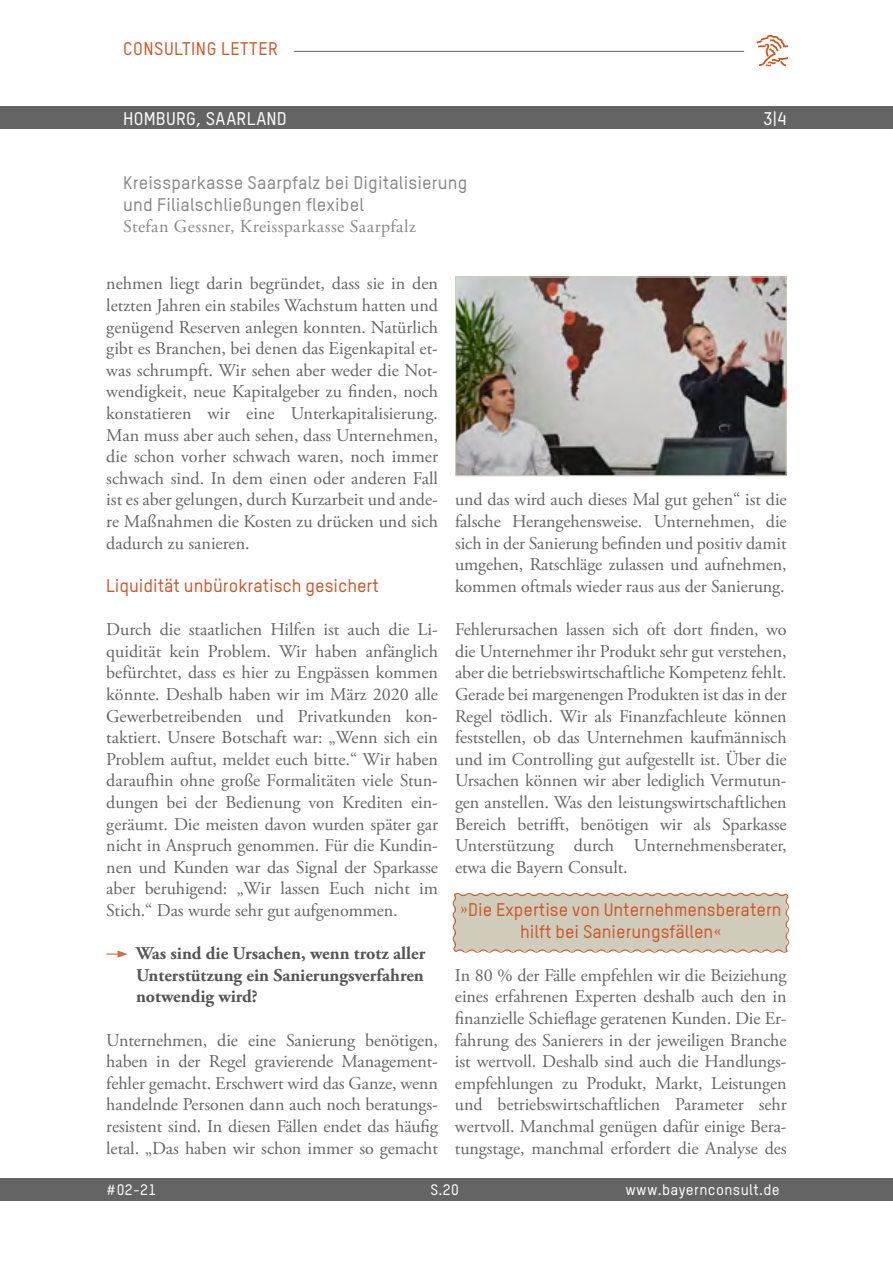
<style>
.page{position:relative;width:893px;height:1263px;background:#fff}
.page>*{position:absolute;margin:0;border:0;box-sizing:border-box;transform-origin:0 0}
.t1{font:18px/21.6px "Adobe Garamond Pro";letter-spacing:-.005em;color:#646464;text-align:justify}
.t2{font:500 18px/21.6px "TSTARPRO";color:#cc5727;text-align:center}
.t3{font:700 18px/21.6px "Adobe Garamond Pro";color:#555;text-align:justify}
.t4{font:500 18px/21.6px "TSTARPRO";letter-spacing:.01em;color:#878787}
.t5{font:18px "Adobe Garamond Pro";letter-spacing:.025em;color:#878787}
.t6{font:500 18px "TSTARPRO";letter-spacing:.01em;color:#fff}
.t7{font:500 18px "TSTARPRO";letter-spacing:.025em;color:#cc5727}
.t8{font:500 15px "TSTARPRO";letter-spacing:.025em;color:#fff}
.s1{font-family:"Minion Pro";font-weight:400}
</style>
<div class="page">
<svg style="left:452px;top:893px;width:337px;height:60px;background:#d1c9b7"></svg>
<svg style="left:106px;top:950px;width:22px;height:8px"></svg>
<img style="left:457px;top:278px;width:328px;height:196px">
<div style="left:455px;top:276px;width:332px;height:200px;border:1px solid #d0ccbb"></div>
<div style="left:0;top:106px;width:893px;height:23px;background:#646464"></div>
<svg style="left:757px;top:35px;width:30px;height:32px"></svg>
<hr style="left:294px;top:51px;width:450px;height:1px;background:#646464">
<div style="left:0;top:1178px;width:893px;height:23px;background:#646464"></div>
<p class="t7" style="left:123px;top:38px;width:156px">consulting letter</p>
<p class="t6" style="left:123px;top:108px;width:165px">Homburg, Saarland</p>
<p class="t6" style="left:763px;top:108px;width:25px">3|4</p>
<p class="t4" style="left:123px;top:172px;width:346px">Kreissparkasse Saarpfalz bei Digitalisierung und Filialschließungen flexibel</p>
<p class="t5" style="left:123px;top:216px;width:294px">Stefan Gessner, Kreissparkasse Saarpfalz</p>
<p class="t1" style="left:106px;top:274px;width:333px">nehmen liegt darin begründet, dass sie in den letzten Jahren ein stabiles Wachstum hatten und genügend Reserven anlegen konnten. Natürlich gibt es Branchen, bei denen das Eigenkapital et&shy;was schrumpft. Wir sehen aber weder die Not&shy;wendigkeit, neue Kapitalgeber zu finden, noch konstatieren wir eine Unterkapitalisierung.<br>Man muss aber auch sehen, dass Unternehmen, die schon vorher schwach waren, noch immer schwach sind. In dem einen oder anderen Fall ist es aber gelungen, durch Kurzarbeit und ande&shy;re Maßnahmen die Kosten zu drücken und sich dadurch zu sanieren.</p>
<p class="t2" style="left:106px;top:574px;width:274px">Liquidität unbürokratisch gesichert</p>
<p class="t1" style="left:106px;top:619px;width:333px">Durch die staatlichen Hilfen ist auch die Li&shy;quidität kein Problem. Wir haben anfänglich befürchtet, dass es hier zu Engpässen kommen könnte. Deshalb haben wir im März 2020 alle Gewerbetreibenden und Privatkunden kon&shy;taktiert. Unsere Botschaft war: „Wenn sich ein Problem auftut, meldet euch bitte.“ Wir haben daraufhin ohne große Formalitäten viele Stun&shy;dungen bei der Bedienung von Krediten ein&shy;geräumt. Die meisten davon wurden später gar nicht in Anspruch genommen. Für die Kundin&shy;nen und Kunden war das Signal der Sparkasse aber beruhigend: „Wir lassen Euch nicht im Stich.“ Das wurde sehr gut aufgenommen.</p>
<p class="t3" style="left:136px;top:943px;width:291px">Was sind die Ursachen, wenn trotz aller Unterstützung ein Sanierungsverfahren notwendig wird?</p>
<p class="t1" style="left:106px;top:1030px;width:333px">Unternehmen, die eine Sanierung benötigen, haben in der Regel gravierende Management&shy;fehler gemacht. Erschwert wird das Ganze, wenn handelnde Personen dann auch noch beratungs&shy;resistent sind. In diesen Fällen endet das häufig letal. „Das haben wir schon immer so gemacht</p>
<p class="t1" style="left:455px;top:490px;width:333px">und das wird auch dieses Mal gut gehen“ ist die falsche Herangehensweise. Unternehmen, die sich in der Sanierung befinden und positiv damit umgehen, Ratschläge zulassen und aufnehmen, kommen oftmals wieder raus aus der Sanierung.</p>
<p class="t1" style="left:455px;top:619px;width:333px">Fehlerursachen lassen sich oft dort finden, wo die Unternehmer ihr Produkt sehr gut verstehen, aber die betriebswirtschaftliche Kompetenz fehlt.<br>Gerade bei margenengen Produkten ist das in der Regel tödlich. Wir als Finanzfachleute können feststellen, ob das Unternehmen kaufmännisch und im Controlling gut aufgestellt ist. Über die Ursachen können wir aber lediglich Vermutun&shy;gen anstellen. Was den leistungswirtschaftlichen Bereich betrifft, benötigen wir als Sparkasse Unterstützung durch Unternehmensberater, etwa die Bayern Consult.</p>
<p class="t2" style="left:460px;top:898px;width:323px"><span class="s1">»</span>Die Expertise von Unternehmensberatern hilft bei Sanierungsfällen<span class="s1">«</span></p>
<p class="t1" style="left:455px;top:965px;width:333px">In 80 % der Fälle empfehlen wir die Beiziehung eines erfahrenen Experten deshalb auch den in finanzielle Schieflage geratenen Kunden. Die Er&shy;fahrung des Sanierers in der jeweiligen Branche ist wertvoll. Deshalb sind auch die Handlungs&shy;empfehlungen zu Produkt, Markt, Leistungen und betriebswirtschaftlichen Parameter sehr wertvoll. Manchmal genügen dafür einige Bera&shy;tungstage, manchmal erfordert die Analyse des</p>
<p class="t8" style="left:106px;top:1180px;width:52px">#02-21</p>
<p class="t8" style="left:430px;top:1180px;width:30px">S.20</p>
<p class="t8" style="left:625px;top:1180px;width:156px">www.bayernconsult.de</p>
</div>
